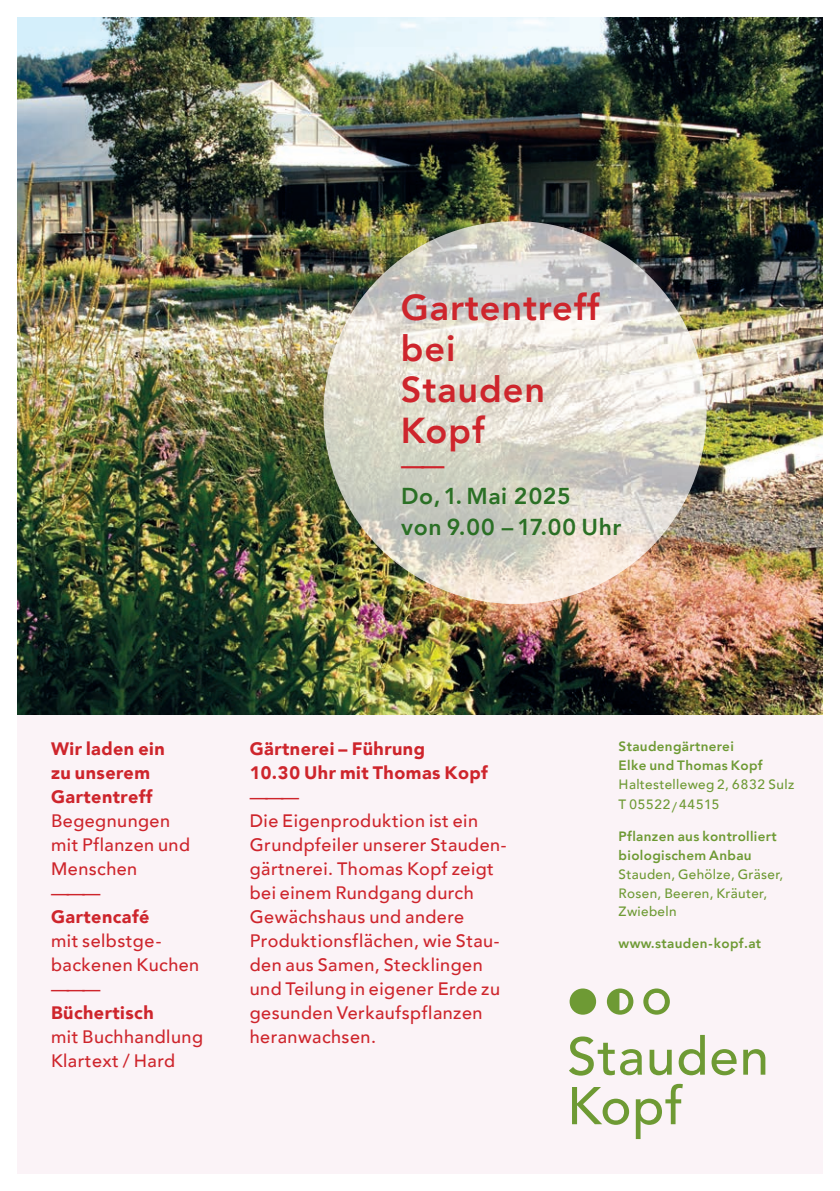
<style>
.page{position:relative;width:840px;height:1191px;background:#fff}
.page>*{position:absolute;margin:0;border:0;box-sizing:border-box;transform-origin:0 0}
.t1{font:800 36px/41px "Avenir";letter-spacing:.025em;color:#ce252c}
.t2{font:800 23px/31px "Avenir";letter-spacing:.025em;color:#2b7025}
.t3{font:800 23px "Avenir";color:#ce252c}
.t4{font:500 18px/24px "Avenir";letter-spacing:.025em;color:#ce252c}
.t5{font:900 18px/24px "Avenir";letter-spacing:.025em;color:#ce252c}
.t6{font:800 13.6px/18.8px "Avenir";letter-spacing:.025em;color:#6e9a34}
.t7{font:500 13.6px/19px "Avenir";letter-spacing:.025em;color:#6e9a34}
</style>
<div class="page">
<div style="left:17px;top:714px;width:805px;height:460px;background:#fbf3f7"></div>
<img style="left:17px;top:17px;width:805px;height:697px">
<svg style="left:569px;top:1036px;width:72px;height:39px"></svg>
<svg style="left:649px;top:1049px;width:22px;height:26px"></svg>
<svg style="left:678px;top:1035px;width:26px;height:40px"></svg>
<svg style="left:711px;top:1049px;width:25px;height:26px"></svg>
<svg style="left:743px;top:1049px;width:22px;height:25px"></svg>
<svg style="left:572px;top:1087px;width:56px;height:37px"></svg>
<svg style="left:635px;top:1083px;width:47px;height:56px"></svg>
<svg style="left:569px;top:988px;width:100px;height:26px"></svg>
<img style="left:323px;top:221px;width:383px;height:383px">
<h1 class="t1" style="left:400px;top:288px;width:200px">Gartentreff bei<br>Stauden<br>Kopf</h1>
<p class="t3" style="left:401px;top:450px;width:45px">——</p>
<p class="t2" style="left:401px;top:481px;width:221px">Do, 1. Mai 2025<br>von 9.00 – 17.00 Uhr</p>
<p class="t5" style="left:51px;top:737px;width:115px">Wir laden ein zu unserem<br>Gartentreff</p>
<p class="t4" style="left:51px;top:809px;width:140px">Begegnungen mit Pflanzen und<br>Menschen ———</p>
<p class="t5" style="left:51px;top:905px;width:100px">Gartencafé</p>
<p class="t4" style="left:51px;top:929px;width:150px">mit selbstge&shy;backenen Kuchen ———</p>
<p class="t5" style="left:51px;top:1001px;width:104px">Büchertisch</p>
<p class="t4" style="left:51px;top:1025px;width:153px">mit Buchhandlung<br>Klartext / Hard</p>
<p class="t5" style="left:249px;top:737px;width:239px">Gärtnerei – Führung<br>10.30 Uhr mit Thomas Kopf</p>
<p class="t4" style="left:249px;top:785px;width:258px">———<br>Die Eigenproduktion ist ein<br>Grundpfeiler unserer Stauden&shy;gärtnerei. Thomas Kopf zeigt bei einem Rundgang durch<br>Gewächshaus und andere<br>Produktionsflächen, wie Stau&shy;den aus Samen, Stecklingen und Teilung in eigener Erde zu gesunden Verkaufspflanzen heranwachsen.</p>
<p class="t6" style="left:618px;top:737px;width:145px">Staudengärtnerei<br>Elke und Thomas Kopf</p>
<p class="t7" style="left:618px;top:774px;width:177px;line-height:20.6px">Haltestelleweg 2, 6832 Sulz<br>T 05522/44515</p>
<p class="t6" style="left:618px;top:827px;width:159px">Pflanzen aus kontrolliert biologischem Anbau</p>
<p class="t7" style="left:618px;top:864px;width:166px">Stauden, Gehölze, Gräser,<br>Rosen, Beeren, Kräuter,<br>Zwiebeln</p>
<p class="t6" style="left:618px;top:934px;width:144px">www.stauden-kopf.at</p>
</div>
